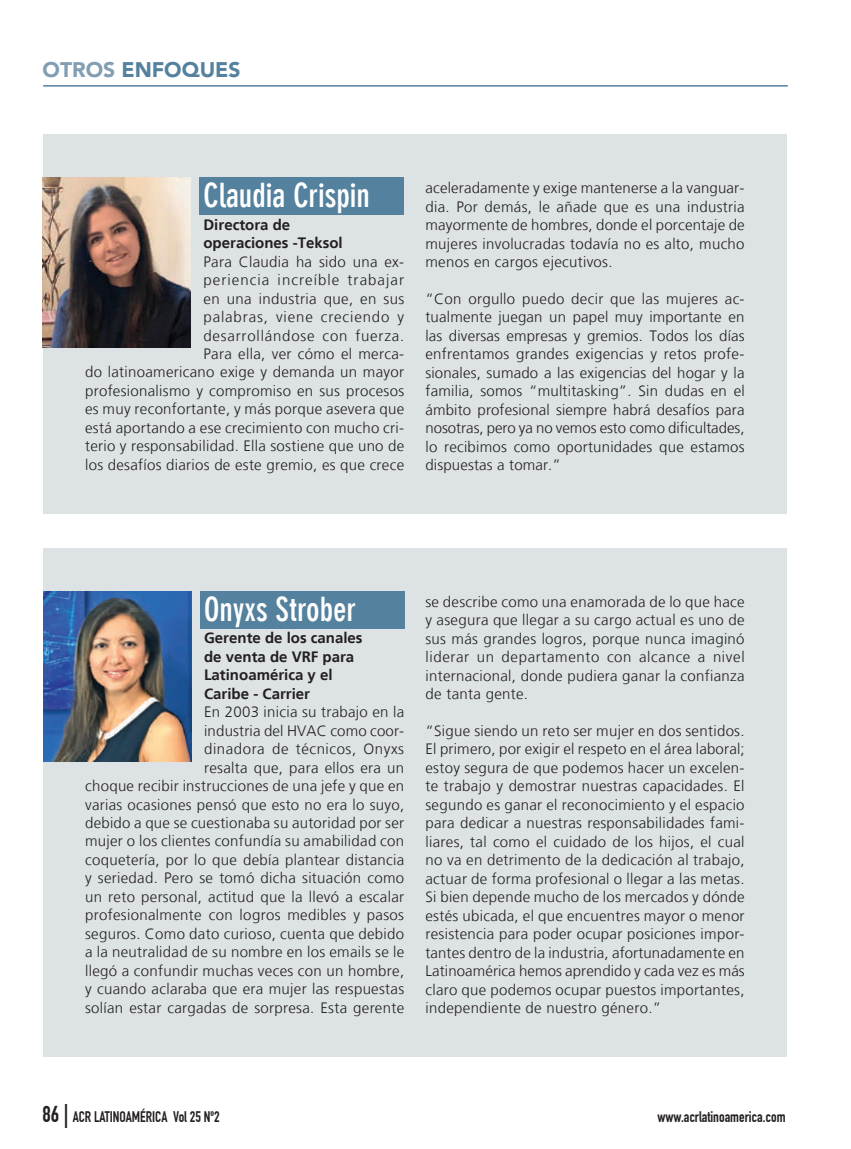
<style>
.page{position:relative;width:851px;height:1149px;background:#fff}
.page>*{position:absolute;margin:0;border:0;box-sizing:border-box;transform-origin:0 0}
.t1{font:700 condensed 33px "DIN Neuzeit Grotesk Std";color:#fff}
.t2{font:900 21px "Avenir LT Std";color:#54819d}
.t3{font:300 15px/18.5px "Frutiger LT";letter-spacing:.02em;color:#231f20;text-align:justify}
.t4{font:700 15px/18.5px "Frutiger LT";color:#231f20}
.t5{font:15px "DIN Engschrift Std";color:#231f20}
.s1{color:#829eb3}
.s2{font-size:22.5px}
.s3{font-size:24px}
</style>
<div class="page">
<div style="left:43px;top:135px;width:744px;height:378px;background:#dde2e4"></div>
<div style="left:43px;top:548px;width:744px;height:508px;background:#dde2e4"></div>
<div style="left:199px;top:177px;width:205px;height:37px;background:#54819d"></div>
<div style="left:200px;top:591px;width:205px;height:37px;background:#54819d"></div>
<hr style="left:43px;top:85px;width:744px;height:2px;background:#54819d">
<img style="left:43px;top:177px;width:148px;height:170px">
<img style="left:43px;top:591px;width:148px;height:170px">
<h2 class="t2" style="left:43px;top:57px;width:199px"><span class="s1">OTROS</span> ENFOQUES</h2>
<h1 class="t1" style="left:203px;top:175px;width:168px">Claudia Crispin</h1>
<p class="t4" style="left:203px;top:215px;width:141px">Directora de operaciones -Teksol</p>
<p class="t3" style="left:85px;top:252px;width:321px;text-align:right">Para Claudia ha sido una ex-<br>periencia increíble trabajar<br>en una industria que, en sus<br>palabras, viene creciendo y<br>desarrollándose con fuerza.<br>Para ella, ver cómo el merca-<br>do latinoamericano exige y demanda un mayor profesionalismo y compromiso en sus procesos es muy reconfortante, y más porque asevera que está aportando a ese crecimiento con mucho cri&shy;terio y responsabilidad. Ella sostiene que uno de los desafíos diarios de este gremio, es que crece</p>
<p class="t3" style="left:425px;top:179px;width:321px">aceleradamente y exige mantenerse a la vanguar&shy;dia. Por demás, le añade que es una industria mayormente de hombres, donde el porcentaje de mujeres involucradas todavía no es alto, mucho menos en cargos ejecutivos.</p>
<p class="t3" style="left:425px;top:290px;width:321px">“Con orgullo puedo decir que las mujeres ac&shy;tualmente juegan un papel muy importante en las diversas empresas y gremios. Todos los días enfrentamos grandes exigencias y retos profe&shy;sionales, sumado a las exigencias del hogar y la familia, somos “multitasking”. Sin dudas en el ámbito profesional siempre habrá desafíos para nosotras, pero ya no vemos esto como dificultades, lo recibimos como oportunidades que estamos dispuestas a tomar.”</p>
<h1 class="t1" style="left:204px;top:588px;width:154px">Onyxs Strober</h1>
<p class="t4" style="left:204px;top:628px;width:160px">Gerente de los canales de venta de VRF para<br>Latinoamérica y el<br>Caribe - Carrier</p>
<p class="t3" style="left:85px;top:702px;width:320px;text-align:right">En 2003 inicia su trabajo en la<br>industria del HVAC como coor-<br>dinadora de técnicos, Onyxs<br>resalta que, para ellos era un<br>choque recibir instrucciones de una jefe y que en varias ocasiones pensó que esto no era lo suyo, debido a que se cuestionaba su autoridad por ser mujer o los clientes confundía su amabilidad con coquetería, por lo que debía plantear distancia y seriedad. Pero se tomó dicha situación como un reto personal, actitud que la llevó a escalar profesionalmente con logros medibles y pasos seguros. Como dato curioso, cuenta que debido a la neutralidad de su nombre en los emails se le llegó a confundir muchas veces con un hombre, y cuando aclaraba que era mujer las respuestas solían estar cargadas de sorpresa. Esta gerente</p>
<p class="t3" style="left:425px;top:592px;width:320px">se describe como una enamorada de lo que hace y asegura que llegar a su cargo actual es uno de sus más grandes logros, porque nunca imaginó liderar un departamento con alcance a nivel internacional, donde pudiera ganar la confianza de tanta gente.</p>
<p class="t3" style="left:425px;top:721px;width:321px">“Sigue siendo un reto ser mujer en dos sentidos.<br>El primero, por exigir el respeto en el área laboral; estoy segura de que podemos hacer un excelen&shy;te trabajo y demostrar nuestras capacidades. El segundo es ganar el reconocimiento y el espacio para dedicar a nuestras responsabilidades fami&shy;liares, tal como el cuidado de los hijos, el cual no va en detrimento de la dedicación al trabajo, actuar de forma profesional o llegar a las metas.<br>Si bien depende mucho de los mercados y dónde estés ubicada, el que encuentres mayor o menor resistencia para poder ocupar posiciones impor&shy;tantes dentro de la industria, afortunadamente en Latinoamérica hemos aprendido y cada vez es más claro que podemos ocupar puestos importantes, independiente de nuestro género.”</p>
<p class="t5" style="left:42px;top:1107px;width:178px"><span class="s2">86</span> <span class="s3">|</span> ACR LATINOAMÉRICA Vol 25 Nº2</p>
<p class="t5" style="left:657px;top:1107px;width:130px">www.acrlatinoamerica.com</p>
</div>
